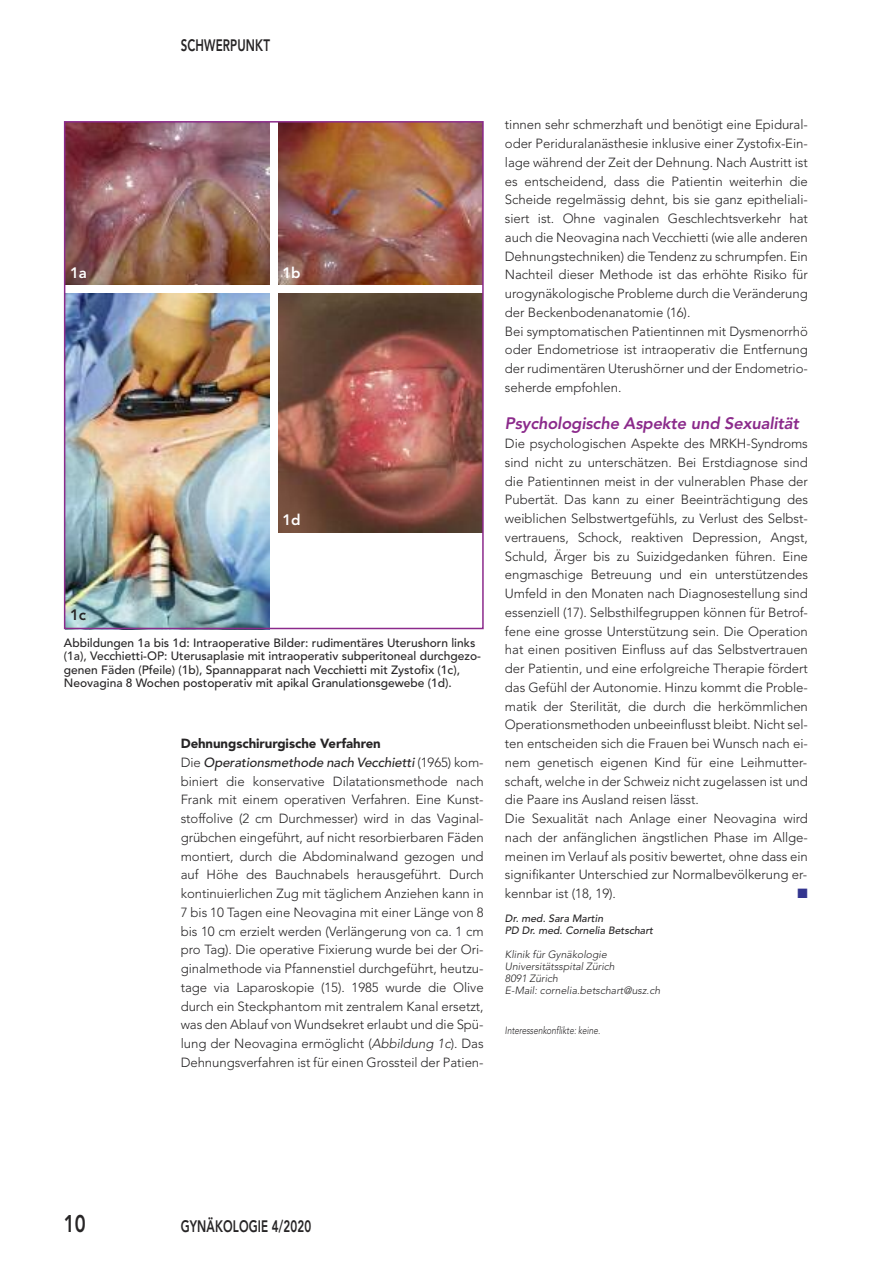
<style>
.page{position:relative;width:893px;height:1263px;background:#fff}
.page>*{position:absolute;margin:0;border:0;box-sizing:border-box;transform-origin:0 0}
.t1{font:800 24px "Avenir";color:#272526;scale:.77 1}
.t2{font:italic 800 16.5px "Avenir";letter-spacing:-.01em;color:#8b2a8b}
.t3{font:800 16.5px "Avenir";letter-spacing:.01em;color:#272526;scale:.7 1}
.t4{font:800 15px "Avenir";color:#fff}
.t5{font:800 15px "Avenir";color:#272526}
.t6{font:13.5px "Zapf Dingbats";color:#33358f}
.t7{font:300 13.2px/18.8px "Avenir";letter-spacing:-.005em;color:#272526}
.t8{font:500 12px/13.5px "Avenir";color:#272526}
.t9{font:italic 300 10.5px/12px "Avenir";color:#272526}
.t10{font:italic 500 10.5px/12px "Avenir";color:#272526}
.t11{font:italic 300 10.5px "Avenir";color:#272526;scale:.8 1}
.s1{font-weight:900}
.s2{font-weight:500;font-style:italic}
.s3{font-style:italic}
</style>
<div class="page">
<img style="left:67px;top:124px;width:203px;height:161px">
<img style="left:278px;top:124px;width:203px;height:161px">
<img style="left:67px;top:293px;width:203px;height:333px">
<img style="left:278px;top:293px;width:203px;height:239px">
<div style="left:64px;top:121px;width:420px;height:508px;border:2px solid #8b2a8b"></div>
<p class="t3" style="left:181px;top:32px;width:129px">SCHWERPUNKT</p>
<p class="t4" style="left:70px;top:262px;width:18px">1a</p>
<p class="t4" style="left:282px;top:262px;width:20px">1b</p>
<p class="t5" style="left:70px;top:603px;width:18px">1c</p>
<p class="t4" style="left:282px;top:508px;width:20px">1d</p>
<p class="t8" style="left:64px;top:635px;width:418px">Abbildungen 1a bis 1d: Intraoperative Bilder: rudimentäres Uterushorn links (1a), Vecchietti-OP: Uterusaplasie mit intraoperativ subperitoneal durchgezo&shy;genen Fäden (Pfeile) (1b), Spannapparat nach Vecchietti mit Zystofix (1c), Neovagina 8 Wochen postoperativ mit apikal Granulationsgewebe (1d).</p>
<p class="t7" style="left:181px;top:734px;width:304px"><span class="s1">Dehnungschirurgische Verfahren<br></span>Die <span class="s2">Operationsmethode nach Vecchietti</span> (1965) kom&shy;biniert die konservative Dilatationsmethode nach Frank mit einem operativen Verfahren. Eine Kunst&shy;stoffolive (2 cm Durchmesser) wird in das Vaginal&shy;grübchen eingeführt, auf nicht resorbierbaren Fäden montiert, durch die Abdominalwand gezogen und auf Höhe des Bauchnabels herausgeführt. Durch kontinuierlichen Zug mit täglichem Anziehen kann in 7 bis 10 Tagen eine Neovagina mit einer Länge von 8 bis 10 cm erzielt werden (Verlängerung von ca. 1 cm pro Tag). Die operative Fixierung wurde bei der Ori&shy;ginalmethode via Pfannenstiel durchgeführt, heutzu&shy;tage via Laparoskopie (15). 1985 wurde die Olive durch ein Steckphantom mit zentralem Kanal ersetzt, was den Ablauf von Wundsekret erlaubt und die Spü&shy;lung der Neovagina ermöglicht (<span class="s3">Abbildung 1c</span>). Das Dehnungsverfahren ist für einen Grossteil der Patien-</p>
<p class="t7" style="left:505px;top:115px;width:304px">tinnen sehr schmerzhaft und benötigt eine Epidural&shy;oder Periduralanästhesie inklusive einer Zystofix-Ein&shy;lage während der Zeit der Dehnung. Nach Austritt ist es entscheidend, dass die Patientin weiterhin die Scheide regelmässig dehnt, bis sie ganz epitheliali&shy;siert ist. Ohne vaginalen Geschlechtsverkehr hat auch die Neovagina nach Vecchietti (wie alle anderen Dehnungstechniken) die Tendenz zu schrumpfen. Ein Nachteil dieser Methode ist das erhöhte Risiko für urogynäkologische Probleme durch die Veränderung der Beckenbodenanatomie (16).<br>Bei symptomatischen Patientinnen mit Dysmenorrhö oder Endometriose ist intraoperativ die Entfernung der rudimentären Uterushörner und der Endometrio&shy;seherde empfohlen.</p>
<p class="t2" style="left:505px;top:414px;width:295px">Psychologische Aspekte und Sexualität</p>
<p class="t7" style="left:505px;top:434px;width:304px">Die psychologischen Aspekte des MRKH-Syndroms sind nicht zu unterschätzen. Bei Erstdiagnose sind die Patientinnen meist in der vulnerablen Phase der Pubertät. Das kann zu einer Beeinträchtigung des weiblichen Selbstwertgefühls, zu Verlust des Selbst&shy;vertrauens, Schock, reaktiven Depression, Angst, Schuld, Ärger bis zu Suizidgedanken führen. Eine engmaschige Betreuung und ein unterstützendes Umfeld in den Monaten nach Diagnosestellung sind essenziell (17). Selbsthilfegruppen können für Betrof&shy;fene eine grosse Unterstützung sein. Die Operation hat einen positiven Einfluss auf das Selbstvertrauen der Patientin, und eine erfolgreiche Therapie fördert das Gefühl der Autonomie. Hinzu kommt die Proble&shy;matik der Sterilität, die durch die herkömmlichen Operationsmethoden unbeeinflusst bleibt. Nicht sel&shy;ten entscheiden sich die Frauen bei Wunsch nach ei&shy;nem genetisch eigenen Kind für eine Leihmutter&shy;schaft, welche in der Schweiz nicht zugelassen ist und die Paare ins Ausland reisen lässt.<br>Die Sexualität nach Anlage einer Neovagina wird nach der anfänglichen ängstlichen Phase im Allge&shy;meinen im Verlauf als positiv bewertet, ohne dass ein signifikanter Unterschied zur Normalbevölkerung er&shy;kennbar ist (18, 19).</p>
<p class="t6" style="left:798px;top:885px;width:12px">■</p>
<p class="t10" style="left:505px;top:913px;width:150px">Dr. med. Sara Martin<br>PD Dr. med. Cornelia Betschart</p>
<p class="t9" style="left:505px;top:948px;width:157px">Klinik für Gynäkologie<br>Universitätsspital Zürich<br>8091 Zürich<br>E-Mail: cornelia.betschart@usz.ch</p>
<p class="t11" style="left:505px;top:1024px;width:121px">Interessenkonflikte: keine.</p>
<h1 class="t1" style="left:64px;top:1205px;width:30px">10</h1>
<p class="t3" style="left:181px;top:1213px;width:188px">GYNÄKOLOGIE 4/2020</p>
</div>
